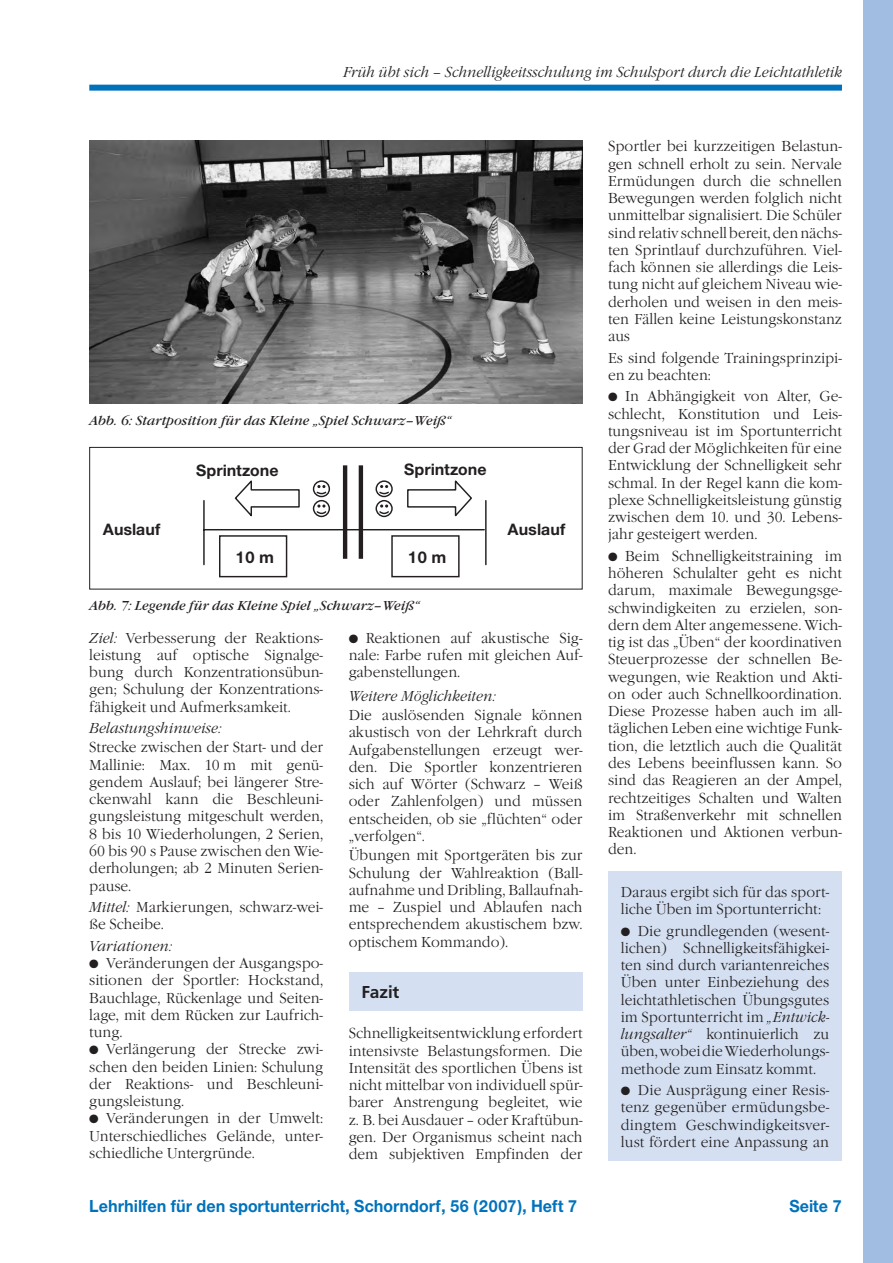
<style>
.page{position:relative;width:893px;height:1263px;background:#fff}
.page>*{position:absolute;margin:0;border:0;box-sizing:border-box;transform-origin:0 0}
.t1{font:700 18px "Nimbus Sans Novus T";color:#0072bc;scale:.95 1}
.t2{font:500 18px "Frutus T";color:#231f20}
.t3{font:700 17.55px "Nimbus Sans Novus T";color:#231f20}
.t4{font:700 16.95px "Nimbus Sans Novus T";letter-spacing:.005em;color:#231f20}
.t5{font:300 15px/17.2px "Garamond Itc T";color:#231f20;text-align:justify;scale:.95 1}
.t6{font:italic 300 15px "Garamond Itc T";color:#231f20;scale:.95 1}
.t7{font:italic 13.5px "Garamond Itc T";color:#231f20}
.t8{font:12px "Zapf Dingbats";color:#231f20}
.s1{font-style:italic}
</style>
<div class="page">
<div style="left:89px;top:85px;width:753px;height:6px;background:#0072bc"></div>
<div style="left:863px;top:0;width:30px;height:1263px;background:#a2bde2"></div>
<div style="left:349px;top:972px;width:234px;height:38px;background:#d4e0f1"></div>
<img style="left:89px;top:140px;width:494px;height:264px">
<hr style="left:343px;top:465px;width:4px;height:94px;background:#231f20">
<hr style="left:359px;top:465px;width:4px;height:94px;background:#231f20">
<hr style="left:204px;top:529px;width:280px;height:1px;background:#231f20">
<hr style="left:203px;top:501px;width:2px;height:64px;background:#231f20">
<hr style="left:485px;top:501px;width:2px;height:64px;background:#231f20">
<svg style="left:312px;top:480px;width:19px;height:38px"></svg>
<svg style="left:375px;top:480px;width:18px;height:38px"></svg>
<svg style="left:234px;top:480px;width:66px;height:37px"></svg>
<svg style="left:407px;top:480px;width:65px;height:37px"></svg>
<div style="left:219px;top:535px;width:68px;height:42px;border:1px solid #231f20"></div>
<div style="left:391px;top:535px;width:69px;height:42px;border:1px solid #231f20"></div>
<div style="left:89px;top:447px;width:494px;height:142px;border:1px solid #231f20"></div>
<div style="left:608px;top:872px;width:234px;height:289px;background:#d4e0f1"></div>
<p class="t6" style="left:343px;top:63px;width:527px">Früh übt sich – Schnelligkeitsschulung im Schulsport durch die Leichtathletik</p>
<p class="t7" style="left:89px;top:412px;width:364px">Abb. 6: Startposition für das Kleine „Spiel Schwarz–Weiß“</p>
<p class="t4" style="left:196px;top:461px;width:84px">Sprintzone</p>
<p class="t4" style="left:404px;top:459px;width:84px">Sprintzone</p>
<p class="t4" style="left:103px;top:520px;width:59px">Auslauf</p>
<p class="t4" style="left:508px;top:520px;width:59px">Auslauf</p>
<p class="t3" style="left:235px;top:547px;width:40px">10 m</p>
<p class="t3" style="left:408px;top:547px;width:40px">10 m</p>
<p class="t7" style="left:89px;top:598px;width:332px">Abb. 7: Legende für das Kleine Spiel „Schwarz–Weiß“</p>
<p class="t5" style="left:89px;top:629px;width:248px"><span class="s1">Ziel:</span> Verbesserung der Reaktions&shy;leistung auf optische Signalge&shy;bung durch Konzentrationsübun&shy;gen; Schulung der Konzentrations&shy;fähigkeit und Aufmerksamkeit.</p>
<p class="t5" style="left:89px;top:718px;width:248px;line-height:19.4px"><span class="s1">Belastungshinweise:<br></span>Strecke zwischen der Start- und der</p>
<p class="t5" style="left:89px;top:756px;width:248px">Mallinie: Max. 10 m mit genü&shy;gendem Auslauf; bei längerer Stre&shy;ckenwahl kann die Beschleuni&shy;gungsleistung mitgeschult werden, 8 bis 10 Wiederholungen, 2 Serien, 60 bis 90 s Pause zwischen den Wie&shy;derholungen; ab 2 Minuten Serien&shy;pause.</p>
<p class="t5" style="left:89px;top:898px;width:248px"><span class="s1">Mittel:</span> Markierungen, schwarz-wei&shy;ße Scheibe.</p>
<p class="t6" style="left:89px;top:937px;width:89px">Variationen:</p>
<p class="t5" style="left:106px;top:954px;width:230px">Veränderungen der Ausgangspo-</p>
<p class="t5" style="left:89px;top:972px;width:248px">sitionen der Sportler: Hockstand,</p>
<p class="t5" style="left:89px;top:989px;width:248px">Bauchlage, Rückenlage und Seiten-</p>
<p class="t5" style="left:89px;top:1006px;width:248px">lage, mit dem Rücken zur Laufrich-</p>
<p class="t5" style="left:89px;top:1023px;width:37px">tung.</p>
<p class="t5" style="left:106px;top:1041px;width:230px">Verlängerung der Strecke zwi-</p>
<p class="t5" style="left:89px;top:1058px;width:248px">schen den beiden Linien: Schulung</p>
<p class="t5" style="left:89px;top:1075px;width:248px">der Reaktions- und Beschleuni-</p>
<p class="t5" style="left:89px;top:1092px;width:102px">gungsleistung.</p>
<p class="t5" style="left:106px;top:1110px;width:230px">Veränderungen in der Umwelt:</p>
<p class="t5" style="left:89px;top:1127px;width:248px">Unterschiedliches Gelände, unter-</p>
<p class="t5" style="left:89px;top:1144px;width:176px">schiedliche Untergründe.</p>
<p class="t8" style="left:89px;top:958px;width:11px">●</p>
<p class="t8" style="left:89px;top:1044px;width:11px">●</p>
<p class="t8" style="left:89px;top:1113px;width:11px">●</p>
<p class="t5" style="left:349px;top:629px;width:248px;text-indent:17px">Reaktionen auf akustische Sig&shy;nale: Farbe rufen mit gleichen Auf&shy;gabenstellungen.</p>
<p class="t5" style="left:349px;top:686px;width:248px;line-height:19.4px"><span class="s1">Weitere Möglichkeiten:<br></span>Die auslösenden Signale können</p>
<p class="t5" style="left:349px;top:724px;width:248px">akustisch von der Lehrkraft durch Aufgabenstellungen erzeugt wer&shy;den. Die Sportler konzentrieren sich auf Wörter (Schwarz – Weiß oder Zahlenfolgen) und müssen entscheiden, ob sie „flüchten“ oder „verfolgen“.</p>
<p class="t5" style="left:349px;top:847px;width:248px">Übungen mit Sportgeräten bis zur Schulung der Wahlreaktion (Ball&shy;aufnahme und Dribling, Ballaufnah&shy;me – Zuspiel und Ablaufen nach entsprechendem akustischem bzw. optischem Kommando).</p>
<p class="t2" style="left:361px;top:982px;width:40px">Fazit</p>
<p class="t5" style="left:349px;top:1025px;width:248px">Schnelligkeitsentwicklung erfordert intensivste Belastungsformen. Die Intensität des sportlichen Übens ist nicht mittelbar von individuell spür&shy;barer Anstrengung begleitet, wie z. B. bei Ausdauer – oder Kraft-übun&shy;gen. Der Organismus scheint nach dem subjektiven Empfinden der</p>
<p class="t8" style="left:349px;top:633px;width:11px">●</p>
<p class="t5" style="left:608px;top:138px;width:248px">Sportler bei kurzzeitigen Belastun&shy;gen schnell erholt zu sein. Nervale Ermüdungen durch die schnellen Bewegungen werden folglich nicht unmittelbar signalisiert. Die Schüler sind relativ schnell bereit, den nächs&shy;ten Sprintlauf durchzuführen. Viel&shy;fach können sie allerdings die Leis&shy;tung nicht auf gleichem Niveau wie&shy;der-holen und weisen in den meis&shy;ten Fällen keine Leistungskonstanz aus</p>
<p class="t5" style="left:608px;top:349px;width:248px">Es sind folgende Trainingsprinzi-pi&shy;en zu beachten:</p>
<p class="t5" style="left:608px;top:388px;width:248px;text-indent:17px">In Abhängigkeit von Alter, Ge&shy;schlecht, Konstitution und Leis&shy;tungsniveau ist im Sportunterricht der Grad der Möglichkeiten für eine Entwicklung der Schnelligkeit sehr schmal. In der Regel kann die kom&shy;plexe Schnelligkeitsleistung günstig zwischen dem 10. und 30. Lebens&shy;jahr gesteigert werden.</p>
<p class="t5" style="left:608px;top:547px;width:248px;text-indent:17px">Beim Schnelligkeitstraining im höheren Schulalter geht es nicht darum, maximale Bewegungsge&shy;schwindigkeiten zu erzielen, son&shy;dern dem Alter angemessene. Wich&shy;tig ist das „Üben“ der koordinativen Steuerprozesse der schnellen Be&shy;wegungen, wie Reaktion und Akti&shy;on oder auch Schnellkoordination.<br>Diese Prozesse haben auch im all&shy;täglichen Leben eine wichtige Funk&shy;tion, die letztlich auch die Qualität des Lebens beeinflussen kann. So sind das Reagieren an der Ampel, rechtzeitiges Schalten und Walten im Straßenverkehr mit schnellen Reaktionen und Aktionen verbun&shy;den.</p>
<p class="t8" style="left:608px;top:392px;width:11px">●</p>
<p class="t8" style="left:608px;top:551px;width:11px">●</p>
<p class="t5" style="left:621px;top:883px;width:221px">Daraus ergibt sich für das sport&shy;liche Üben im Sportunterricht:</p>
<p class="t5" style="left:621px;top:922px;width:221px;text-indent:17px">Die grundlegenden (wesent&shy;lichen) Schnelligkeitsfähigkei&shy;ten sind durch variantenreiches Üben unter Einbeziehung des leichtathletischen Übungsgutes im Sportunterricht im <span class="s1">„Entwick&shy;lungsalter“</span> kontinuierlich zu üben, wobei die Wiederholungs&shy;methode zum Einsatz kommt.</p>
<p class="t5" style="left:621px;top:1081px;width:221px;text-indent:17px">Die Ausprägung einer Resis&shy;tenz gegenüber ermüdungsbe&shy;dingtem Geschwindigkeitsver&shy;lust fördert eine Anpassung an</p>
<p class="t8" style="left:621px;top:926px;width:11px">●</p>
<p class="t8" style="left:621px;top:1085px;width:11px">●</p>
<p class="t1" style="left:89px;top:1195px;width:515px">Lehrhilfen für den sportunterricht, Schorndorf, 56 (2007), Heft 7</p>
<p class="t1" style="left:789px;top:1195px;width:42px">Seite</p>
</div>
